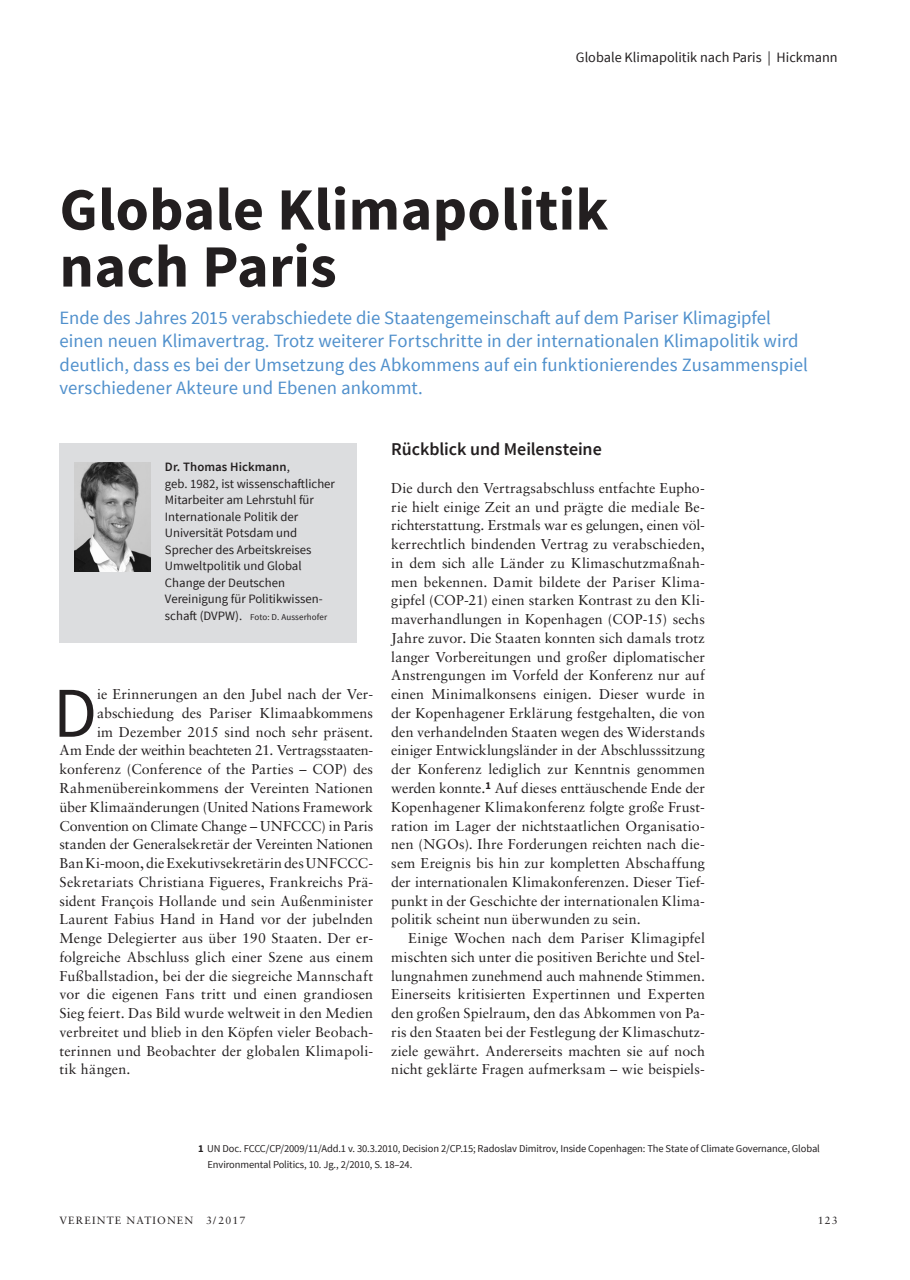
<style>
.page{position:relative;width:910px;height:1280px;background:#fff}
.page>*{position:absolute;margin:0;border:0;box-sizing:border-box;transform-origin:0 0}
.Fließtext_1__Absatz{font:71.4px "Source Sans Pro";color:#231f20}
.Headline_gross_40pt{font:700 60px "Source Sans Pro";letter-spacing:.005em;color:#231f20}
.Vorspann_blau{font:18.75px/23.2px "Source Sans Pro";color:#5090cc}
.Subheadline_schwarz{font:600 18px "Source Sans Pro";letter-spacing:-.005em;color:#231f20}
.Fließtext_ohn_Einrüc{font:14.25px/18.8px "Sabon LT Std";letter-spacing:.01em;color:#231f20;text-align:justify}
.Fließtext_1__Absatz-2{font:14.25px "Sabon LT Std";letter-spacing:.005em;color:#231f20}
.Fließtext_mit_Einrüc{font:14.25px/18.8px "Sabon LT Std";letter-spacing:.005em;color:#231f20;text-align:justify}
.Fließtext_1__Absatz-3{font:14.25px "Sabon LT Std";letter-spacing:-.02em;color:#231f20}
.Kolumnentitel{font:14.25px "Source Sans Pro";color:#231f20}
.Autokasten_Info{font:12.75px/16.5px "Source Sans Pro";color:#231f20}
.Autokasten_Name{font:600 12.75px "Source Sans Pro";letter-spacing:.005em;color:#231f20}
.Fußnotentext{font:10.5px/16.5px "Source Sans Pro";letter-spacing:-.01em;color:#231f20}
.Seitenzahl_Ausgabe{font:10.5px "Sabon LT Std";letter-spacing:.11em;color:#231f20}
.Autokasten_Info-2{font:9px "Source Sans Pro";letter-spacing:.01em;color:#231f20}
.s1{font-weight:400}
.s2{font-size:12.75px}
.s3{font-weight:700}
</style>
<div class="page">
<div style="left:60px;top:444px;width:297px;height:199px;background:#dcdddf"></div>
<img style="left:74px;top:463px;width:76px;height:108px">
<p class="Kolumnentitel" style="left:576px;top:48px;width:263px">Globale Klimapolitik nach Paris | Hickmann</p>
<p class="Headline_gross_40pt" style="left:60px;top:171px;width:550px">Globale Klimapolitik</p>
<p class="Headline_gross_40pt" style="left:60px;top:228px;width:279px">nach Paris</p>
<p class="Vorspann_blau" style="left:60px;top:307px;width:713px">Ende des Jahres 2015 verabschiedete die Staatengemeinschaft auf dem Pariser Klimagipfel</p>
<p class="Vorspann_blau" style="left:60px;top:330px;width:750px">einen neuen Klimavertrag. Trotz weiterer Fortschritte in der internationalen Klimapolitik wird deutlich, dass es bei der Umsetzung des Abkommens auf ein funktionierendes Zusammenspiel verschiedener Akteure und Ebenen ankommt.</p>
<p class="Autokasten_Name" style="left:165px;top:459px;width:126px">Dr. Thomas Hickmann<span class="s1">,</span></p>
<p class="Autokasten_Info" style="left:165px;top:475px;width:172px">geb. 1982, ist wissenschaftlicher<br>Mitarbeiter am Lehrstuhl für<br>Internationale Politik der<br>Universität Potsdam und<br>Sprecher des Arbeitskreises<br>Umweltpolitik und Global<br>Change der Deutschen</p>
<p class="Autokasten_Info" style="left:165px;top:591px;width:159px">Vereinigung für Politikwissen-</p>
<p class="Autokasten_Info-2" style="left:165px;top:611px;width:164px"><span class="s2">schaft (DVPW).</span> Foto: D. Ausserhofer</p>
<p class="Fließtext_1__Absatz" style="left:53px;top:669px;width:45px">D</p>
<p class="Fließtext_1__Absatz-2" style="left:97px;top:686px;width:278px">ie Erinnerungen an den Jubel nach der Ver-</p>
<p class="Fließtext_1__Absatz-2" style="left:97px;top:704px;width:278px">abschiedung des Pariser Klimaabkommens</p>
<p class="Fließtext_1__Absatz-2" style="left:97px;top:723px;width:278px">im Dezember 2015 sind noch sehr präsent.</p>
<p class="Fließtext_1__Absatz-3" style="left:60px;top:742px;width:315px">Am Ende der weithin beachteten 21. Vertragsstaaten-</p>
<p class="Fließtext_1__Absatz-2" style="left:60px;top:761px;width:315px">konferenz (Conference of the Parties – COP) des</p>
<p class="Fließtext_1__Absatz-2" style="left:60px;top:779px;width:315px">Rahmenübereinkommens der Vereinten Nationen</p>
<p class="Fließtext_1__Absatz-2" style="left:60px;top:798px;width:315px">über Klimaänderungen (United Nations Framework</p>
<p class="Fließtext_1__Absatz-2" style="left:60px;top:817px;width:315px">Convention on Climate Change – UNFCCC) in Paris</p>
<p class="Fließtext_1__Absatz-2" style="left:60px;top:836px;width:315px">standen der Generalsekretär der Vereinten Nationen</p>
<p class="Fließtext_1__Absatz-2" style="left:60px;top:854px;width:315px">Ban Ki-moon, die Exekutivsekretärin des UNFCCC-</p>
<p class="Fließtext_1__Absatz-2" style="left:60px;top:873px;width:315px">Sekretariats Christiana Figueres, Frankreichs Prä-</p>
<p class="Fließtext_1__Absatz-2" style="left:60px;top:892px;width:315px">sident François Hollande und sein Außenminister</p>
<p class="Fließtext_1__Absatz-2" style="left:60px;top:911px;width:315px">Laurent Fabius Hand in Hand vor der jubelnden</p>
<p class="Fließtext_1__Absatz-2" style="left:60px;top:929px;width:315px">Menge Delegierter aus über 190 Staaten. Der er-</p>
<p class="Fließtext_1__Absatz-2" style="left:60px;top:948px;width:315px">folgreiche Abschluss glich einer Szene aus einem</p>
<p class="Fließtext_1__Absatz-2" style="left:60px;top:967px;width:315px">Fußballstadion, bei der die siegreiche Mannschaft</p>
<p class="Fließtext_1__Absatz-2" style="left:60px;top:986px;width:315px">vor die eigenen Fans tritt und einen grandiosen</p>
<p class="Fließtext_1__Absatz-2" style="left:60px;top:1004px;width:315px">Sieg feiert. Das Bild wurde weltweit in den Medien</p>
<p class="Fließtext_1__Absatz-2" style="left:60px;top:1023px;width:315px">verbreitet und blieb in den Köpfen vieler Beobach-</p>
<p class="Fließtext_1__Absatz-2" style="left:60px;top:1042px;width:315px">terinnen und Beobachter der globalen Klimapoli-</p>
<p class="Fließtext_1__Absatz-2" style="left:60px;top:1061px;width:72px">tik hängen.</p>
<p class="Subheadline_schwarz" style="left:391px;top:438px;width:212px">Rückblick und Meilensteine</p>
<p class="Fließtext_ohn_Einrüc" style="left:391px;top:478px;width:315px">Die durch den Vertragsabschluss entfachte Eupho&shy;rie hielt einige Zeit an und prägte die mediale Be&shy;richterstattung. Erstmals war es gelungen, einen völ&shy;kerrechtlich bindenden Vertrag zu verabschieden, in dem sich alle Länder zu Klimaschutzmaßnah&shy;men bekennen. Damit bildete der Pariser Klima&shy;gipfel (COP-21) einen starken Kontrast zu den Kli&shy;maverhandlungen in Kopenhagen (COP-15) sechs Jahre zuvor. Die Staaten konnten sich damals trotz langer Vorbereitungen und großer diplomatischer Anstrengungen im Vorfeld der Konferenz nur auf einen Minimalkonsens einigen. Dieser wurde in der Kopenhagener Erklärung festgehalten, die von den verhandelnden Staaten wegen des Widerstands einiger Entwicklungsländer in der Abschlusssitzung der Konferenz lediglich zur Kenntnis genommen werden konnte.<sup>1</sup> Auf dieses enttäuschende Ende der Kopenhagener Klimakonferenz folgte große Frust&shy;ration im Lager der nichtstaatlichen Organisatio&shy;nen (NGOs). Ihre Forderungen reichten nach die&shy;sem Ereignis bis hin zur kompletten Abschaffung der internationalen Klimakonferenzen. Dieser Tief&shy;punkt in der Geschichte der internationalen Klima&shy;politik scheint nun überwunden zu sein.</p>
<p class="Fließtext_mit_Einrüc" style="left:391px;top:928px;width:315px;text-indent:17px">Einige Wochen nach dem Pariser Klimagipfel mischten sich unter die positiven Berichte und Stel&shy;lungnahmen zunehmend auch mahnende Stimmen.<br>Einerseits kritisierten Expertinnen und Experten den großen Spielraum, den das Abkommen von Pa&shy;ris den Staaten bei der Festlegung der Klimaschutz&shy;ziele gewährt. Andererseits machten sie auf noch nicht geklärte Fragen aufmerksam – wie beispiels-</p>
<p class="Fußnotentext" style="left:208px;top:1140px;width:614px;text-indent:-9px"><span class="s3">1</span> UN Doc. FCCC/CP/2009/11/Add.1 v. 30.3.2010, Decision 2/CP.15; Radoslav Dimitrov, Inside Copenhagen: The State of Climate Governance, Global<br>Environmental Politics, 10. Jg., 2/2010, S. 18–24.</p>
<p class="Seitenzahl_Ausgabe" style="left:60px;top:1214px;width:187px">VEREINTE NATIONEN 3/2017</p>
<p class="Seitenzahl_Ausgabe" style="left:818px;top:1214px;width:21px">123</p>
</div>
